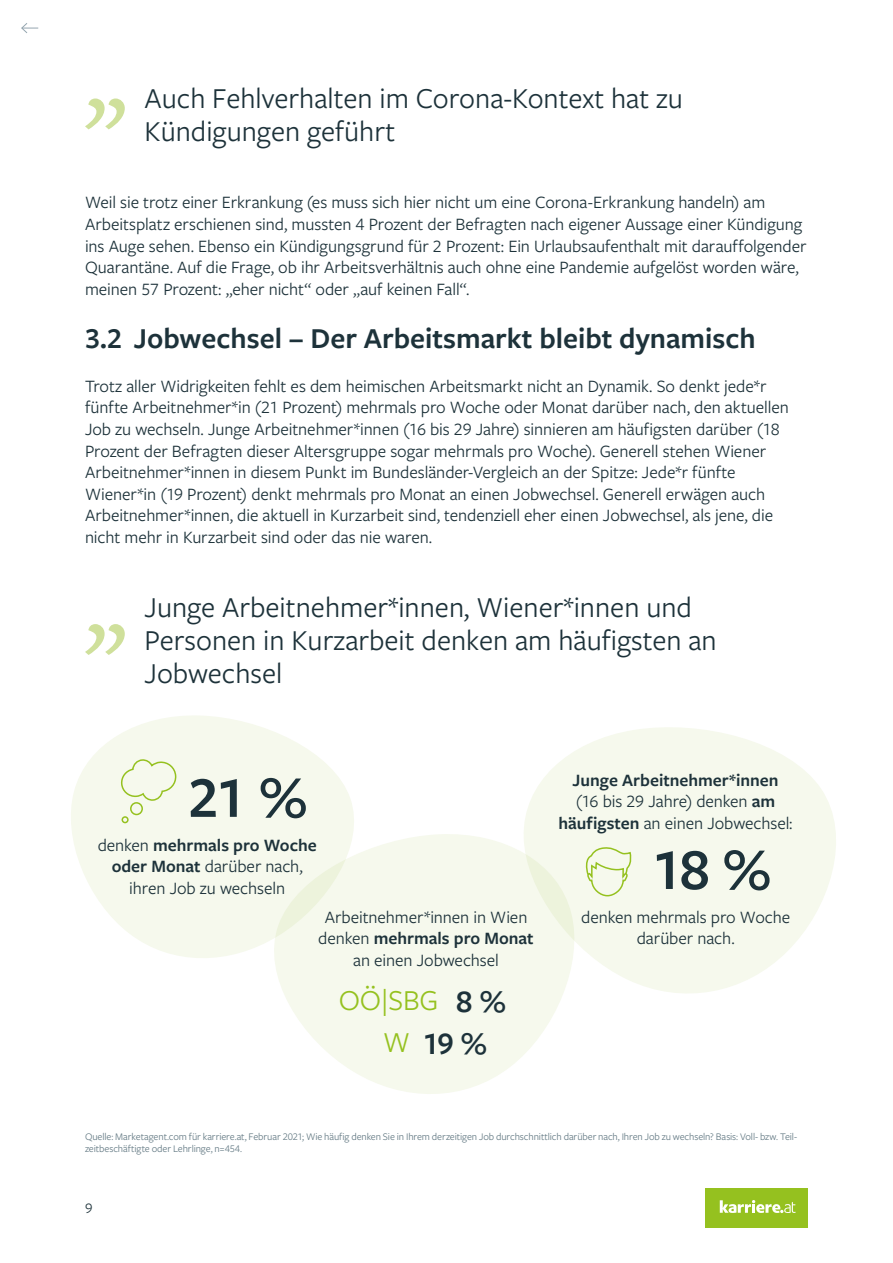
<style>
.page{position:relative;width:893px;height:1263px;background:#fff}
.page>*{position:absolute;margin:0;border:0;box-sizing:border-box;transform-origin:0 0}
.t1{font:600 60px "Freight Sans Pro K";color:#1d323a}
.t2{font:600 32.55px "Freight Sans Pro K";color:#1d323a}
.t3{font:30px/33px "Freight Sans Pro K";color:#1d323a}
.t4{font:600 30px "Freight Sans Pro K";color:#1d323a}
.t5{font:30px "Freight Sans Pro K";color:#95c11f}
.t6{font:18px/21.6px "Freight Sans Pro K";letter-spacing:-.005em;color:#1d323a;text-align:center}
.t7{font:600 18px/21.6px "Freight Sans Pro K";color:#1d323a}
.t8{font:15px "Freight Sans Pro K";color:#1d323a}
.t9{font:10.5px/12.6px "Freight Sans Pro K";letter-spacing:-.01em;color:#647a84}
.s1{font-weight:600}
.s2{font-weight:400;font-size:30px;color:#95c11f}
.s3{font-weight:400}
</style>
<div class="page">
<div style="left:706px;top:1188px;width:102px;height:39px;background:#95c11f"></div>
<svg style="left:720px;top:1200px;width:75px;height:13px"></svg>
<svg style="left:21px;top:23px;width:17px;height:10px"></svg>
<svg style="left:71px;top:715px;width:283px;height:243px;fill:#f6f9ed"></svg>
<svg style="left:260px;top:831px;width:298px;height:263px;fill:#f6f9ed"></svg>
<svg style="left:522px;top:727px;width:314px;height:279px;fill:#f6f9ed"></svg>
<div style="left:130px;top:802px;width:13px;height:13px;border:2px solid #95c11f;border-radius:50%"></div>
<svg style="left:121px;top:759px;width:56px;height:42px;background:#ecf3d8"></svg>
<div style="left:121px;top:816px;width:8px;height:7px;border:2px solid #95c11f;border-radius:50%"></div>
<svg style="left:584px;top:847px;width:50px;height:50px;background:#e9f1d1"></svg>
<svg style="left:85px;top:624px;width:40px;height:31px"></svg>
<svg style="left:85px;top:98px;width:40px;height:31px"></svg>
<h3 class="t3" style="left:145px;top:80px;width:540px">Auch Fehlverhalten im Corona-Kontext hat zu<br>Kündigungen geführt</h3>
<p class="t6" style="left:85px;top:191px;width:723px;text-align:left">Weil sie trotz einer Erkrankung (es muss sich hier nicht um eine Corona-Erkrankung handeln) am Arbeitsplatz erschienen sind, mussten 4 Prozent der Befragten nach eigener Aussage einer Kündigung ins Auge sehen. Ebenso ein Kündigungsgrund für 2 Prozent: Ein Urlaubsaufenthalt mit darauffolgender Quarantäne. Auf die Frage, ob ihr Arbeitsverhältnis auch ohne eine Pandemie aufgelöst worden wäre, meinen 57 Prozent: „eher nicht“ oder „auf keinen Fall“.</p>
<h3 class="t4" style="left:85px;top:317px;width:672px">3.2 Jobwechsel – Der Arbeitsmarkt bleibt dynamisch</h3>
<p class="t6" style="left:85px;top:374px;width:705px;text-align:left">Trotz aller Widrigkeiten fehlt es dem heimischen Arbeitsmarkt nicht an Dynamik. So denkt jede*r fünfte Arbeitnehmer*in (21 Prozent) mehrmals pro Woche oder Monat darüber nach, den aktuellen Job zu wechseln. Junge Arbeitnehmer*innen (16 bis 29 Jahre) sinnieren am häufigsten darüber (18<br>Prozent der Befragten dieser Altersgruppe sogar mehrmals pro Woche). Generell stehen Wiener Arbeitnehmer*innen in diesem Punkt im Bundesländer-Vergleich an der Spitze: Jede*r fünfte Wiener*in (19 Prozent) denkt mehrmals pro Monat an einen Jobwechsel. Generell erwägen auch Arbeitnehmer*innen, die aktuell in Kurzarbeit sind, tendenziell eher einen Jobwechsel, als jene, die nicht mehr in Kurzarbeit sind oder das nie waren.</p>
<h3 class="t3" style="left:145px;top:589px;width:574px">Junge Arbeitnehmer*innen, Wiener*innen und<br>Personen in Kurzarbeit denken am häufigsten an<br>Jobwechsel</h3>
<h1 class="t1" style="left:188px;top:756px;width:120px">21 %</h1>
<p class="t6" style="left:98px;top:833px;width:221px">denken <span class="s1">mehrmals pro Woche oder Monat</span> darüber nach, ihren Job zu wechseln</p>
<p class="t6" style="left:318px;top:905px;width:217px">Arbeitnehmer*innen in Wien denken <span class="s1">mehrmals pro Monat </span>an einen Jobwechsel</p>
<h3 class="t5" style="left:339px;top:980px;width:101px">OÖ|SBG</h3>
<h2 class="t2" style="left:383px;top:1021px;width:105px"><span class="s2">W</span> 19 %</h2>
<h2 class="t2" style="left:456px;top:979px;width:51px">8 %</h2>
<p class="t7" style="left:573px;top:768px;width:207px">Junge Arbeitnehmer*innen <span class="s3">(16 bis 29 Jahre) denken</span> am</p>
<p class="t6" style="left:558px;top:811px;width:236px"><span class="s1">häufigsten</span> an einen Jobwechsel:</p>
<h1 class="t1" style="left:652px;top:829px;width:120px">18 %</h1>
<p class="t6" style="left:581px;top:905px;width:211px">denken mehrmals pro Woche darüber nach.</p>
<p class="t9" style="left:85px;top:1130px;width:714px">Quelle: Marketagent.com für karriere.at, Februar 2021; Wie häufig denken Sie in Ihrem derzeitigen Job durchschnittlich darüber nach, Ihren Job zu wechseln? Basis: Voll- bzw. Teil&shy;zeitbeschäftigte oder Lehrlinge, n=454.</p>
<p class="t8" style="left:85px;top:1198px;width:9px">9</p>
</div>
